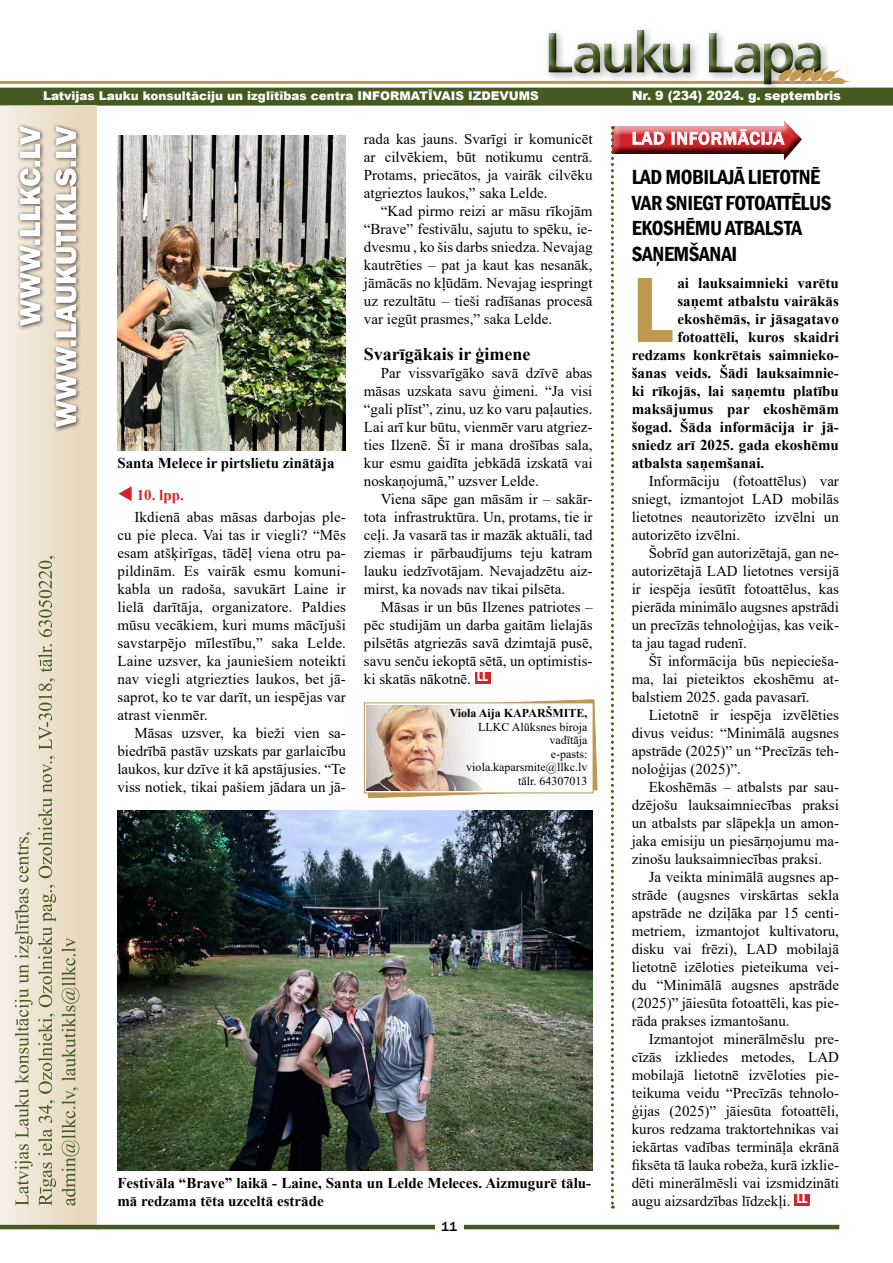
<style>
.page{position:relative;width:893px;height:1263px;background:#fff}
.page>*{position:absolute;margin:0;border:0;box-sizing:border-box;transform-origin:0 0}
.t1{font:600 condensed 96px "Franklin Gothic";color:#c0974f}
.t2{font:600 condensed 21px/25.5px "Franklin Gothic";letter-spacing:-.02em;color:#000}
.t3{font:700 18px "Times New Roman";color:#000}
.t4{font:500 18px "Franklin Gothic";letter-spacing:.04em;color:#fff}
.t5{font:15px/18px "Times New Roman";color:#000;text-align:justify}
.t6{font:700 15px/18px "Times New Roman";color:#000}
.t7{font:500 13.5px "Franklin Gothic";color:#000}
.t8{font:900 12.75px "Arial";letter-spacing:-.01em;color:#fff}
.t9{font:12px/13.5px "Times New Roman";color:#000;text-align:right}
.t10{font:900 12px "Arial";color:#fff}
.t11{font:700 12px "Times New Roman";color:#000}
.s1{color:#d2232a}
.s2{font-weight:700;color:#d2232a}
</style>
<div class="page">
<hr style="left:0;top:81px;width:839px;height:3px;background:#c0974f">
<div style="left:0;top:88px;width:893px;height:18px;background:#455a21"></div>
<div style="left:0;top:106px;width:96px;height:1120px;background:linear-gradient(to right,#f5efe5,#e6d4b9)"></div>
<div style="left:52px;top:123px;width:30px;height:309px;background:#000;opacity:.75"></div>
<svg style="left:56px;top:126px;width:20px;height:301px"></svg>
<div style="left:16px;top:123px;width:30px;height:208px;background:#000;opacity:.75"></div>
<svg style="left:20px;top:126px;width:20px;height:200px"></svg>
<hr style="left:0;top:1225px;width:839px;height:4px;background:#455a21">
<div style="left:435px;top:1221px;width:28px;height:17px;background:#fff"></div>
<div style="left:543px;top:25px;width:289px;height:70px;background:#000;opacity:.3"></div>
<div style="left:547px;top:29px;width:276px;height:58px;background:#000;opacity:.75"></div>
<img style="left:773px;top:66px;width:79px;height:18px">
<svg style="left:62px;top:938px;width:17px;height:267px;background:#c7c0a1"></svg>
<svg style="left:15px;top:556px;width:41px;height:650px;background:#dad3be"></svg>
<div style="left:475px;top:672px;width:15px;height:12px;background:#d2232a"></div>
<div style="left:794px;top:1194px;width:16px;height:12px;background:#d2232a"></div>
<div style="left:611px;top:120px;width:194px;height:32px;background:#fff;opacity:.75"></div>
<div style="left:611px;top:133px;width:194px;height:30px;background:#000;opacity:.75"></div>
<svg style="left:632px;top:131px;width:33px;height:14px"></svg>
<svg style="left:672px;top:120px;width:130px;height:41px"></svg>
<svg style="left:611px;top:126px;width:3px;height:1082px"></svg>
<img style="left:117px;top:136px;width:229px;height:314px">
<img style="left:117px;top:810px;width:475px;height:360px">
<svg style="left:365px;top:699px;width:233px;height:99px"></svg>
<div style="left:364px;top:702px;width:229px;height:91px;background:#fff;border:1px solid #c0974f"></div>
<img style="left:367px;top:706px;width:115px;height:84px">
<p class="t10" style="left:43px;top:87px;width:497px">Latvijas Lauku konsultāciju un izglītības centra INFORMATĪVAIS IZDEVUMS</p>
<p class="t8" style="left:632px;top:86px;width:211px">Nr. 9 (234) 2024. g. septembris</p>
<p class="t6" style="left:117px;top:454px;width:219px">Santa Melece ir pirtslietu zinātāja</p>
<p class="t5" style="left:134px;top:483px;width:213px;line-height:22.2px;text-indent:-17px"><span class="s1">▼</span> <span class="s2">10. lpp.<br></span>Ikdienā abas māsas darbojas ple-</p>
<p class="t5" style="left:117px;top:526px;width:230px">cu pie pleca. Vai tas ir viegli? “Mēs esam atšķirīgas, tādēļ viena otru pa&shy;pildinām. Es vairāk esmu komuni&shy;kabla un radoša, savukārt Laine ir lielā darītāja, organizatore. Paldies mūsu vecākiem, kuri mums mācījuši savstarpējo mīlestību,” saka Lelde.<br>Laine uzsver, ka jauniešiem noteikti nav viegli atgriezties laukos, bet jā&shy;saprot, ko te var darīt, un iespējas var atrast vienmēr.</p>
<p class="t5" style="left:117px;top:724px;width:230px;text-indent:17px">Māsas uzsver, ka bieži vien sa&shy;biedrībā pastāv uzskats par garlaicību laukos, kur dzīve it kā apstājusies. “Te viss notiek, tikai pašiem jādara un jā-</p>
<p class="t5" style="left:364px;top:130px;width:230px">rada kas jauns. Svarīgi ir komunicēt ar cilvēkiem, būt notikumu centrā.<br>Protams, priecātos, ja vairāk cilvēku atgrieztos laukos,” saka Lelde.</p>
<p class="t5" style="left:364px;top:202px;width:230px;text-indent:17px">“Kad pirmo reizi ar māsu rīkojām “Brave” festivālu, sajutu to spēku, ie&shy;dvesmu , ko šis darbs sniedza. Nevajag kautrēties – pat ja kaut kas nesanāk, jāmācās no kļūdām. Nevajag iespringt uz rezultātu – tieši radīšanas procesā var iegūt prasmes,” saka Lelde.</p>
<p class="t3" style="left:364px;top:341px;width:168px">Svarīgākais ir ģimene</p>
<p class="t5" style="left:364px;top:364px;width:230px;text-indent:17px">Par vissvarīgāko savā dzīvē abas māsas uzskata savu ģimeni. “Ja visi “gali plīst”, zinu, uz ko varu paļauties.<br>Lai arī kur būtu, vienmēr varu atgriez&shy;ties Ilzenē. Šī ir mana drošības sala, kur esmu gaidīta jebkādā izskatā vai noskaņojumā,” uzsver Lelde.</p>
<p class="t5" style="left:364px;top:490px;width:230px;text-indent:17px">Viena sāpe gan māsām ir – sakār&shy;tota infrastruktūra. Un, protams, tie ir ceļi. Ja vasarā tas ir mazāk aktuāli, tad ziemas ir pārbaudījums teju katram lauku iedzīvotājam. Nevajadzētu aiz&shy;mirst, ka novads nav tikai pilsēta.</p>
<p class="t5" style="left:364px;top:598px;width:230px;text-indent:17px">Māsas ir un būs Ilzenes patriotes – pēc studijām un darba gaitām lielajās pilsētās atgriezās savā dzimtajā pusē, savu senču iekoptā sētā, un optimistis&shy;ki skatās nākotnē. <sup>LL</sup></p>
<p class="t11" style="left:450px;top:705px;width:139px">Viola Aija KAPARŠMITE,</p>
<p class="t9" style="left:466px;top:720px;width:123px">LLKC Alūksnes biroja vadītāja<br>e-pasts: viola.kaparsmite@llkc.lv tālr. 64307013</p>
<p class="t6" style="left:117px;top:1174px;width:475px">Festivāla “Brave” laikā - Laine, Santa un Lelde Meleces. Aizmugurē tālu&shy;mā redzama tēta uzceltā estrāde</p>
<p class="t7" style="left:441px;top:1218px;width:17px">11</p>
<p class="t4" style="left:632px;top:127px;width:154px">LAD INFORMĀCIJA</p>
<h2 class="t2" style="left:632px;top:164px;width:201px">LAD MOBILAJĀ LIETOTNĒ<br>VAR SNIEGT FOTOATTĒLUS<br>EKOSHĒMU ATBALSTA<br>SAŅEMŠANAI</h2>
<h1 class="t1" style="left:632px;top:246px;width:42px">L</h1>
<p class="t6" style="left:677px;top:274px;width:163px">ai lauksaimnieki varētu</p>
<p class="t6" style="left:677px;top:292px;width:163px">saņemt atbalstu vairākās</p>
<p class="t6" style="left:677px;top:310px;width:163px">ekoshēmās, ir jāsagatavo</p>
<p class="t6" style="left:677px;top:328px;width:163px">fotoattēli, kuros skaidri</p>
<p class="t6" style="left:632px;top:346px;width:209px">redzams konkrētais saimnieko-</p>
<p class="t6" style="left:632px;top:364px;width:209px">šanas veids. Šādi lauksaimnie-</p>
<p class="t6" style="left:632px;top:382px;width:209px">ki rīkojās, lai saņemtu platību</p>
<p class="t6" style="left:632px;top:400px;width:209px">maksājumus par ekoshēmām</p>
<p class="t6" style="left:632px;top:418px;width:209px">šogad. Šāda informācija ir jā-</p>
<p class="t6" style="left:632px;top:436px;width:209px">sniedz arī 2025. gada ekoshēmu</p>
<p class="t6" style="left:632px;top:454px;width:134px">atbalsta saņemšanai.</p>
<p class="t5" style="left:632px;top:472px;width:209px;text-indent:17px">Informāciju (fotoattēlus) var sniegt, izmantojot LAD mobilās lietotnes neautorizēto izvēlni un autorizēto izvēlni.</p>
<p class="t5" style="left:632px;top:544px;width:209px;text-indent:17px">Šobrīd gan autorizētajā, gan ne&shy;autorizētajā LAD lietotnes versijā ir iespēja iesūtīt fotoattēlus, kas pierāda minimālo augsnes apstrādi un precīzās tehnoloģijas, kas veik&shy;ta jau tagad rudenī.</p>
<p class="t5" style="left:632px;top:652px;width:209px;text-indent:17px">Šī informācija būs nepiecieša&shy;ma, lai pieteiktos ekoshēmu at&shy;balstiem 2025. gada pavasarī.</p>
<p class="t5" style="left:632px;top:706px;width:209px;text-indent:17px">Lietotnē ir iespēja izvēlēties divus veidus: “Minimālā augsnes apstrāde (2025)” un “Precīzās teh&shy;noloģijas (2025)”.</p>
<p class="t5" style="left:632px;top:778px;width:209px;text-indent:17px">Ekoshēmās – atbalsts par sau&shy;dzējošu lauksaimniecības praksi un atbalsts par slāpekļa un amon&shy;jaka emisiju un piesārņojumu ma&shy;zinošu lauksaimniecības praksi.</p>
<p class="t5" style="left:632px;top:868px;width:209px;text-indent:17px">Ja veikta minimālā augsnes ap&shy;strāde (augsnes virskārtas sekla apstrāde ne dziļāka par 15 centi&shy;metriem, izmantojot kultivatoru, disku vai frēzi), LAD mobilajā lietotnē izēloties pieteikuma vei&shy;du “Minimālā augsnes apstrāde (2025)” jāiesūta fotoattēli, kas pie&shy;rāda prakses izmantošanu.</p>
<p class="t5" style="left:632px;top:1030px;width:209px;text-indent:17px">Izmantojot minerālmēslu pre&shy;cīzās izkliedes metodes, LAD mobilajā lietotnē izvēloties pie&shy;teikuma veidu “Precīzās tehnolo&shy;ģijas (2025)” jāiesūta fotoattēli, kuros redzama traktortehnikas vai iekārtas vadības termināļa ekrānā fiksēta tā lauka robeža, kurā izklie&shy;dēti minerālmēsli vai izsmidzināti augu aizsardzības līdzekļi. <sup>LL</sup></p>
</div>
